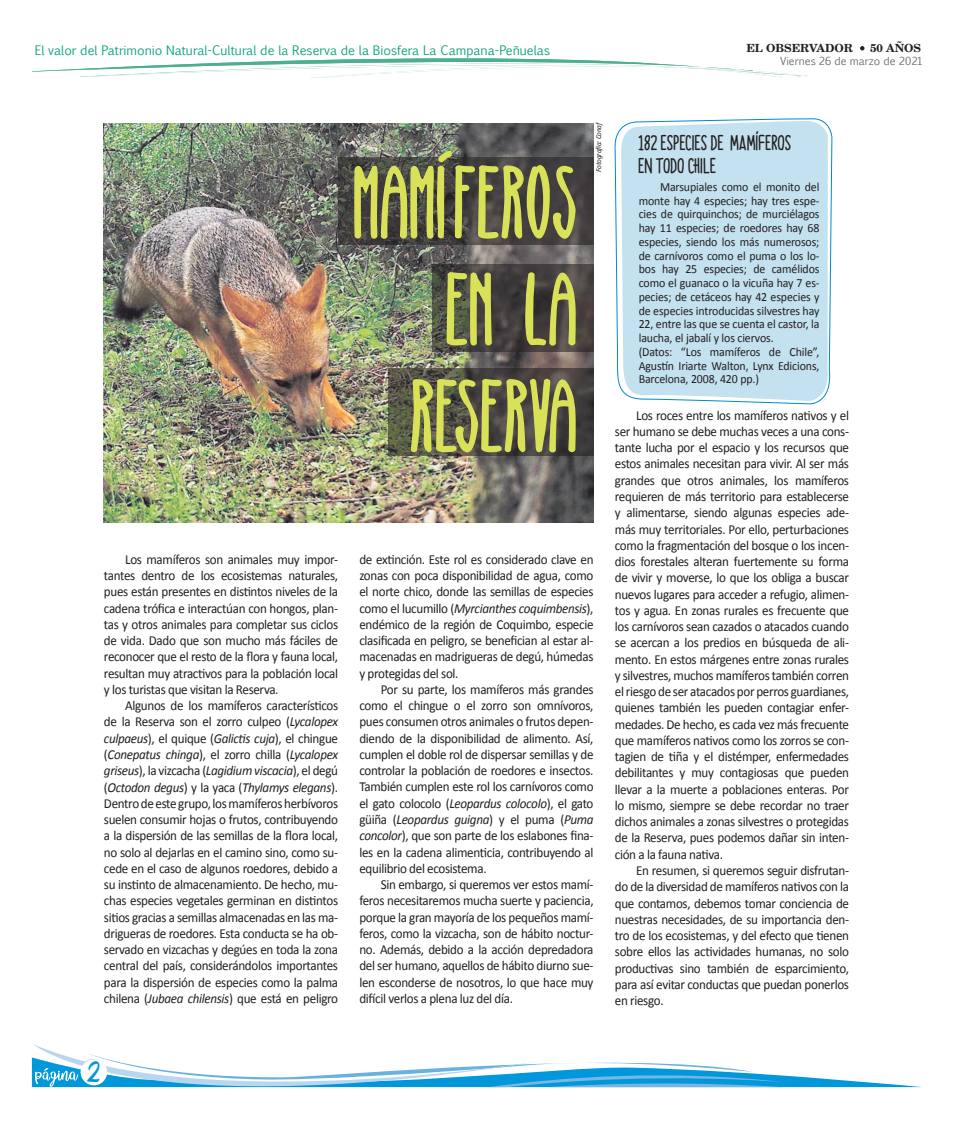
<style>
.page{position:relative;width:959px;height:1124px;background:#fff}
.page>*{position:absolute;margin:0;border:0;box-sizing:border-box;transform-origin:0 0}
.t1{font:109.12px/106.8px "zai Thin Handwritten Lettering";letter-spacing:-.01em;color:#d8e158;text-align:right;scale:1.07 1}
.t2{font:21.25px/23.8px "Beautiful Heartbeat";letter-spacing:.01em;color:#231f20;scale:.95 1}
.t3{font:18.75px "Amarillo";color:#0097db}
.t4{font:13.75px/16.2px "Calibri";letter-spacing:-.025em;color:#231f20;text-align:justify;scale:.95 1}
.t5{font:12.5px/13.8px "Calibri";letter-spacing:-.01em;color:#231f20;scale:.95 1}
.t6{font:12.5px "Euphemia CAS";color:#0ca17b}
.t7{font:700 11.25px "New Brunswick";color:#231f20}
.t8{font:10.62px "Euphemia CAS";color:#6c6d70}
.t9{font:italic 7.5px "Calibri";letter-spacing:-.02em;color:#231f20;scale:.95 1}
.s1{font-style:italic}
</style>
<div class="page">
<svg style="left:32px;top:1044px;width:889px;height:44px"></svg>
<svg style="left:860px;top:46px;width:4px;height:4px"></svg>
<img style="left:104px;top:123px;width:489px;height:399px">
<svg style="left:338px;top:157px;width:255px;height:88px;background:#444140"></svg>
<svg style="left:432px;top:263px;width:161px;height:88px;background:#474341"></svg>
<svg style="left:388px;top:367px;width:205px;height:88px;background:#4d4a43"></svg>
<svg style="left:614px;top:118px;width:218px;height:286px"></svg>
<div style="left:620px;top:121px;width:209px;height:280px;background:#c3e1ee"></div>
<svg style="left:32px;top:58px;width:775px;height:20px"></svg>
<p class="t6" style="left:35px;top:41px;width:517px">El valor del Patrimonio Natural-Cultural de la Reserva de la Biosfera La Campana-Peñuelas</p>
<p class="t7" style="left:746px;top:41px;width:108px">EL OBSERVADOR</p>
<p class="t7" style="left:870px;top:41px;width:52px">50 AÑOS</p>
<p class="t8" style="left:780px;top:54px;width:145px">Viernes 26 de marzo de 2021</p>
<p class="t4" style="left:104px;top:551px;width:248px;text-indent:21px">Los mamíferos son animales muy impor&shy;tantes dentro de los ecosistemas naturales, pues están presentes en distintos niveles de la cadena trófica e interactúan con hongos, plan&shy;tas y otros animales para completar sus ciclos de vida. Dado que son mucho más fáciles de reconocer que el resto de la flora y fauna local, resultan muy atractivos para la población local y los turistas que visitan la Reserva.</p>
<p class="t4" style="left:104px;top:697px;width:248px;text-indent:21px">Algunos de los mamíferos característicos de la Reserva son el zorro culpeo (<span class="s1">Lycalopex culpaeus</span>), el quique (<span class="s1">Galictis cuja</span>), el chingue (<span class="s1">Conepatus chinga</span>), el zorro chilla (<span class="s1">Lycalopex griseus</span>), la vizcacha (<span class="s1">Lagidium viscacia</span>), el degú (<span class="s1">Octodon degus</span>) y la yaca (<span class="s1">Thylamys elegans</span>).<br>Dentro de este grupo, los mamíferos herbívoros suelen consumir hojas o frutos, contribuyendo a la dispersión de las semillas de la flora local, no solo al dejarlas en el camino sino, como su&shy;cede en el caso de algunos roedores, debido a su instinto de almacenamiento. De hecho, mu&shy;chas especies vegetales germinan en distintos sitios gracias a semillas almacenadas en las ma&shy;drigueras de roedores. Esta conducta se ha ob&shy;servado en vizcachas y degúes en toda la zona central del país, considerándolos importantes para la dispersión de especies como la palma chilena (<span class="s1">Jubaea chilensis</span>) que está en peligro</p>
<h1 class="t1" style="left:354px;top:151px;width:212px">MAMÍFEROS<br>EN LA<br>RESERVA</h1>
<p class="t9" style="left:593px;top:171px;width:54px;rotate:-90deg">Fotografía: Conaf</p>
<p class="t4" style="left:359px;top:551px;width:248px">de extinción. Este rol es considerado clave en zonas con poca disponibilidad de agua, como el norte chico, donde las semillas de especies como el lucumillo (<span class="s1">Myrcianthes coquimbensis</span>), endémico de la región de Coquimbo, especie clasificada en peligro, se benefician al estar al&shy;macenadas en madrigueras de degú, húmedas y protegidas del sol.</p>
<p class="t4" style="left:359px;top:681px;width:248px;text-indent:21px">Por su parte, los mamíferos más grandes como el chingue o el zorro son omnívoros, pues consumen otros animales o frutos depen&shy;diendo de la disponibilidad de alimento. Así, cumplen el doble rol de dispersar semillas y de controlar la población de roedores e insectos.<br>También cumplen este rol los carnívoros como el gato colocolo (<span class="s1">Leopardus colocolo</span>), el gato güiña (<span class="s1">Leopardus guigna</span>) y el puma (<span class="s1">Puma concolor</span>), que son parte de los eslabones fina&shy;les en la cadena alimenticia, contribuyendo al equilibrio del ecosistema.</p>
<p class="t4" style="left:359px;top:876px;width:248px;text-indent:21px">Sin embargo, si queremos ver estos mamí&shy;feros necesitaremos mucha suerte y paciencia, porque la gran mayoría de los pequeños mamí&shy;feros, como la vizcacha, son de hábito noctur&shy;no. Además, debido a la acción depredadora del ser humano, aquellos de hábito diurno sue&shy;len esconderse de nosotros, lo que hace muy difícil verlos a plena luz del día.</p>
<h2 class="t2" style="left:638px;top:130px;width:162px">182 ESPECIES DE MAMÍFEROS<br>EN TODO CHILE</h2>
<p class="t5" style="left:638px;top:180px;width:192px;text-indent:21px">Marsupiales como el monito del monte hay 4 especies; hay tres espe&shy;cies de quirquinchos; de murciélagos hay 11 especies; de roedores hay 68 especies, siendo los más numerosos; de carnívoros como el puma o los lo&shy;bos hay 25 especies; de camélidos como el guanaco o la vicuña hay 7 es&shy;pecies; de cetáceos hay 42 especies y de especies introducidas silvestres hay 22, entre las que se cuenta el castor, la laucha, el jabalí y los ciervos.<br>(Datos: “Los mamíferos de Chile”, Agustín Iriarte Walton, Lynx Edicions, Barcelona, 2008, 420 pp.)</p>
<p class="t4" style="left:615px;top:407px;width:248px;text-indent:21px">Los roces entre los mamíferos nativos y el ser humano se debe muchas veces a una cons&shy;tante lucha por el espacio y los recursos que estos animales necesitan para vivir. Al ser más grandes que otros animales, los mamíferos requieren de más territorio para establecerse y alimentarse, siendo algunas especies ade&shy;más muy territoriales. Por ello, perturbaciones como la fragmentación del bosque o los incen&shy;dios forestales alteran fuertemente su forma de vivir y moverse, lo que los obliga a buscar nuevos lugares para acceder a refugio, alimen&shy;tos y agua. En zonas rurales es frecuente que los carnívoros sean cazados o atacados cuando se acercan a los predios en búsqueda de ali&shy;mento. En estos márgenes entre zonas rurales y silvestres, muchos mamíferos también corren el riesgo de ser atacados por perros guardianes, quienes también les pueden contagiar enfer&shy;medades. De hecho, es cada vez más frecuente que mamíferos nativos como los zorros se con&shy;tagien de tiña y el distémper, enfermedades debilitantes y muy contagiosas que pueden llevar a la muerte a poblaciones enteras. Por lo mismo, siempre se debe recordar no traer dichos animales a zonas silvestres o protegidas de la Reserva, pues podemos dañar sin inten&shy;ción a la fauna nativa.</p>
<p class="t4" style="left:615px;top:862px;width:248px;text-indent:21px">En resumen, si queremos seguir disfrutan&shy;do de la diversidad de mamíferos nativos con la que contamos, debemos tomar conciencia de nuestras necesidades, de su importancia den&shy;tro de los ecosistemas, y del efecto que tienen sobre ellos las actividades humanas, no solo productivas sino también de esparcimiento, para así evitar conductas que puedan ponerlos en riesgo.</p>
<h3 class="t3" style="left:88px;top:1064px;width:13px">2</h3>
</div>
